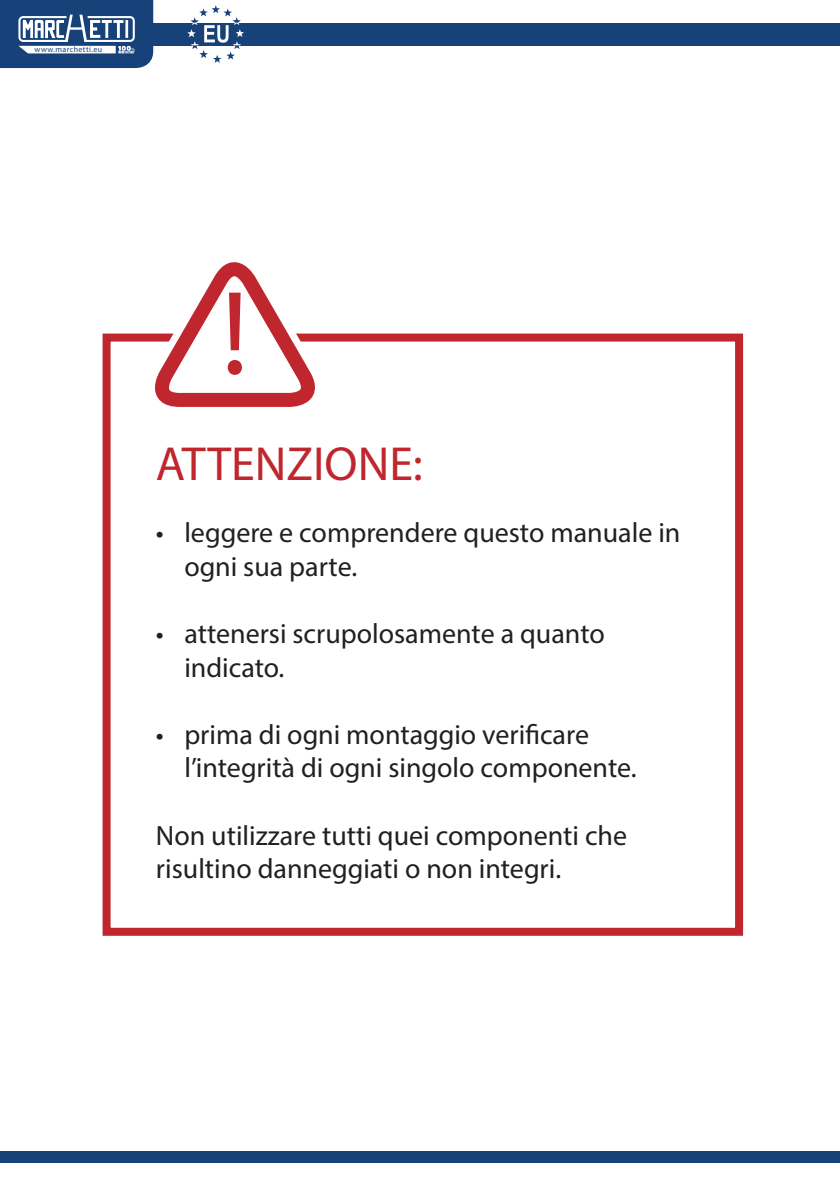
<style>
.page{position:relative;width:840px;height:1191px;background:#fff}
.page>*{position:absolute;margin:0;border:0;box-sizing:border-box;transform-origin:0 0}
.t1{font:120px "Myriad Pro";color:#c0262d}
.t2{font:48px "Myriad Pro";color:#c0262d}
.t3{font:28px/33.6px "Myriad Pro";color:#231f20}
.t4{font:8px "Myriad Pro";letter-spacing:.05em;color:#164279}
</style>
<div class="page">
<div style="left:142px;top:23px;width:697px;height:22px;background:#164279"></div>
<div style="left:0;top:1151px;width:839px;height:11px;background:#164279"></div>
<svg style="left:187px;top:5px;width:57px;height:58px"></svg>
<svg style="left:0;top:0;width:153px;height:68px"></svg>
<div style="left:102px;top:333px;width:640px;height:602px;border:8px solid #c0262d"></div>
<svg style="left:146px;top:262px;width:172px;height:145px"></svg>
<p class="t4" style="left:35px;top:45px;width:69px">www.marchetti.eu</p>
<h1 class="t1" style="left:221px;top:259px;width:29px">!</h1>
<h2 class="t2" style="left:156px;top:434px;width:268px">ATTENZIONE:</h2>
<p class="t3" style="left:184px;top:515px;width:497px;text-indent:-28px">• leggere e comprendere questo manuale in ogni sua parte.</p>
<p class="t3" style="left:184px;top:616px;width:422px;text-indent:-28px">• attenersi scrupolosamente a quanto indicato.</p>
<p class="t3" style="left:184px;top:717px;width:453px;text-indent:-28px">• prima di ogni montaggio verificare l’integrità di ogni singolo componente.</p>
<p class="t3" style="left:156px;top:818px;width:472px">Non utilizzare tutti quei componenti che risultino danneggiati o non integri.</p>
</div>
